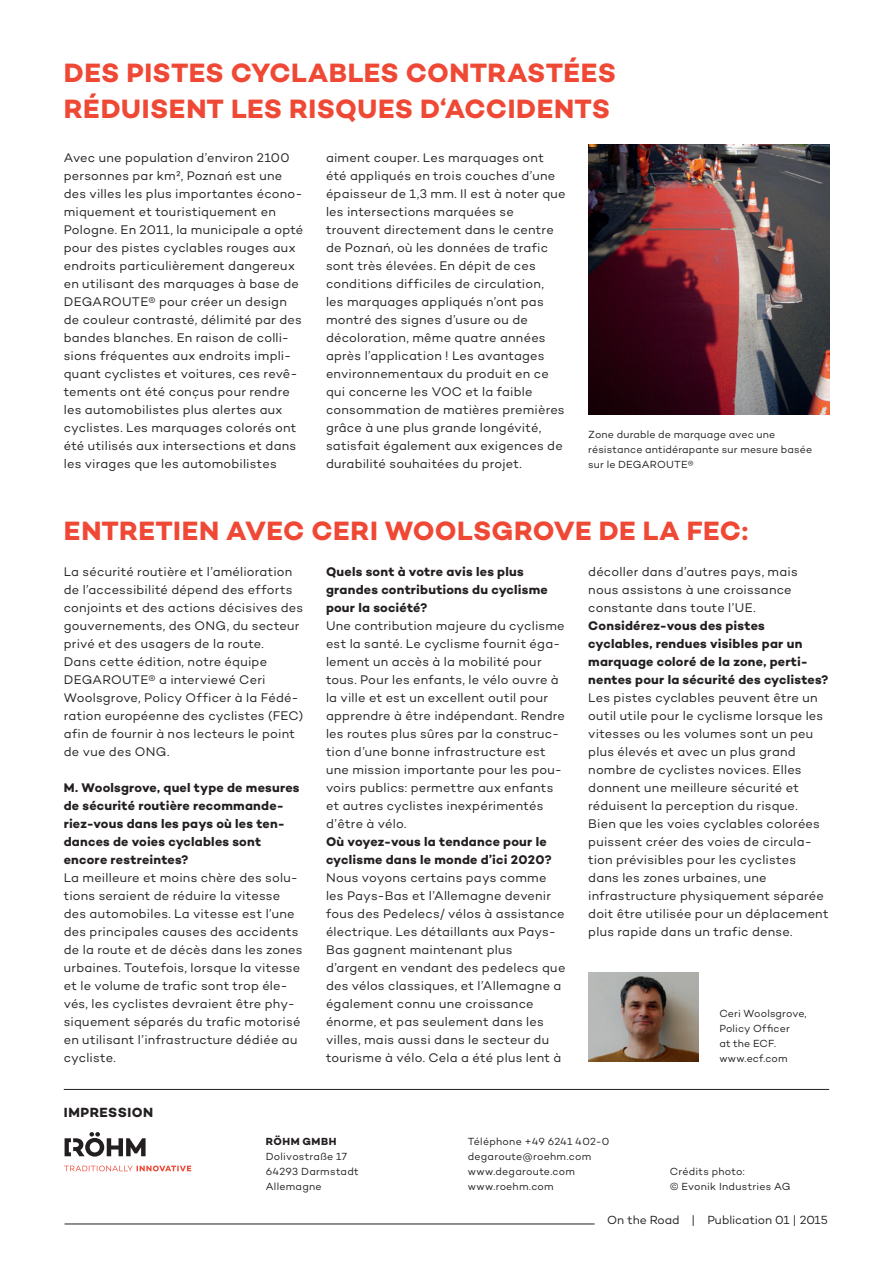
<style>
.page{position:relative;width:893px;height:1263px;background:#fff}
.page>*{position:absolute;margin:0;border:0;box-sizing:border-box;transform-origin:0 0}
.t1{font:700 27px/36px "Campton";letter-spacing:.015em;color:#ef4835}
.t2{font:700 13.5px "Campton";letter-spacing:.035em;color:#231f20}
.t3{font:12.75px/18px "Campton";letter-spacing:.015em;color:#231f20}
.t4{font:700 12.75px/18px "Campton";letter-spacing:.015em;color:#231f20}
.t5{font:12px "Campton";color:#231f20}
.t6{font:10.5px/15px "Campton";letter-spacing:.02em;color:#231f20}
.t7{font:700 10.5px "Campton";letter-spacing:.055em;color:#231f20}
</style>
<div class="page">
<hr style="left:64px;top:1089px;width:765px;height:1px;background:#231f20">
<svg style="left:65px;top:1132px;width:81px;height:24px"></svg>
<svg style="left:64px;top:1165px;width:127px;height:6px"></svg>
<hr style="left:65px;top:1223px;width:530px;height:1px;background:#231f20">
<img style="left:588px;top:144px;width:241px;height:270px">
<img style="left:588px;top:972px;width:110px;height:89px">
<h1 class="t1" style="left:64px;top:55px;width:553px">DES PISTES CYCLABLES CONTRASTÉES<br>RÉDUISENT LES RISQUES D‘ACCIDENTS</h1>
<p class="t3" style="left:64px;top:148px;width:241px">Avec une population d’environ 2100 personnes par km², Poznań est une des villes les plus importantes écono&shy;miquement et touristiquement en Pologne. En 2011, la municipale a opté pour des pistes cyclables rouges aux endroits particulièrement dangereux en utilisant des marquages à base de DEGAROUTE® pour créer un design de couleur contrasté, délimité par des bandes blanches. En raison de colli&shy;sions fréquentes aux endroits impli&shy;quant cyclistes et voitures, ces revê&shy;tements ont été conçus pour rendre les automobilistes plus alertes aux cyclistes. Les marquages colorés ont été utilisés aux intersections et dans les virages que les automobilistes</p>
<p class="t3" style="left:326px;top:148px;width:241px">aiment couper. Les marquages ont été appliqués en trois couches d’une épaisseur de 1,3 mm. Il est à noter que les intersections marquées se trouvent directement dans le centre de Poznań, où les données de trafic sont très élevées. En dépit de ces conditions difficiles de circulation,<br>les marquages appliqués n’ont pas montré des signes d’usure ou de décoloration, même quatre années après l’application ! Les avantages environnementaux du produit en ce qui concerne les VOC et la faible consommation de matières premières grâce à une plus grande longévité, satisfait également aux exigences de durabilité souhaitées du projet.</p>
<p class="t6" style="left:588px;top:427px;width:226px">Zone durable de marquage avec une résistance antidérapante sur mesure basée sur le DEGAROUTE®</p>
<h1 class="t1" style="left:64px;top:513px;width:686px">ENTRETIEN AVEC CERI WOOLSGROVE DE LA FEC:</h1>
<p class="t3" style="left:64px;top:562px;width:241px">La sécurité routière et l’amélioration de l’accessibilité dépend des efforts conjoints et des actions décisives des gouvernements, des ONG, du secteur privé et des usagers de la route.<br>Dans cette édition, notre équipe DEGAROUTE® a interviewé Ceri Woolsgrove, Policy Officer à la Fédé&shy;ration européenne des cyclistes (FEC) afin de fournir à nos lecteurs le point de vue des ONG.</p>
<p class="t4" style="left:64px;top:778px;width:237px">M. Woolsgrove, quel type de mesures de sécurité routière recommande&shy;riez-vous dans les pays où les ten&shy;dances de voies cyclables sont encore restreintes?</p>
<p class="t3" style="left:64px;top:868px;width:240px">La meilleure et moins chère des solu&shy;tions seraient de réduire la vitesse des automobiles. La vitesse est l’une des principales causes des accidents de la route et de décès dans les zones urbaines. Toutefois, lorsque la vitesse et le volume de trafic sont trop éle&shy;vés, les cyclistes devraient être phy&shy;siquement séparés du trafic motorisé en utilisant l’infrastructure dédiée au cycliste.</p>
<p class="t2" style="left:64px;top:1104px;width:91px">IMPRESSION</p>
<p class="t4" style="left:326px;top:563px;width:223px">Quels sont à votre avis les plus grandes contributions du cyclisme pour la société?</p>
<p class="t3" style="left:326px;top:616px;width:241px">Une contribution majeure du cyclisme est la santé. Le cyclisme fournit éga&shy;lement un accès à la mobilité pour tous. Pour les enfants, le vélo ouvre à la ville et est un excellent outil pour apprendre à être indépendant. Rendre les routes plus sûres par la construc&shy;tion d’une bonne infrastructure est une mission importante pour les pou&shy;voirs publics: permettre aux enfants et autres cyclistes inexpérimentés d’être à vélo.</p>
<p class="t4" style="left:326px;top:833px;width:227px">Où voyez-vous la tendance pour le cyclisme dans le monde d’ici 2020?</p>
<p class="t3" style="left:326px;top:869px;width:241px">Nous voyons certains pays comme les Pays-Bas et l’Allemagne devenir fous des Pedelecs/ vélos à assistance électrique. Les détaillants aux Pays-Bas gagnent maintenant plus d’argent en vendant des pedelecs que des vélos classiques, et l’Allemagne a également connu une croissance énorme, et pas seulement dans les villes, mais aussi dans le secteur du tourisme à vélo. Cela a été plus lent à</p>
<p class="t3" style="left:588px;top:563px;width:211px">décoller dans d’autres pays, mais nous assistons à une croissance constante dans toute l’UE.</p>
<p class="t4" style="left:588px;top:617px;width:242px">Considérez-vous des pistes cyclables, rendues visibles par un marquage coloré de la zone, perti&shy;nentes pour la sécurité des cyclistes?</p>
<p class="t3" style="left:588px;top:689px;width:242px">Les pistes cyclables peuvent être un outil utile pour le cyclisme lorsque les vitesses ou les volumes sont un peu plus élevés et avec un plus grand nombre de cyclistes novices. Elles donnent une meilleure sécurité et réduisent la perception du risque.<br>Bien que les voies cyclables colorées puissent créer des voies de circula&shy;tion prévisibles pour les cyclistes dans les zones urbaines, une infrastructure physiquement séparée doit être utilisée pour un déplacement plus rapide dans un trafic dense.</p>
<p class="t6" style="left:719px;top:1006px;width:89px">Ceri Woolsgrove,<br>Policy Officer<br>at the ECF. www.ecf.com</p>
<p class="t7" style="left:266px;top:1135px;width:72px">RÖHM GMBH</p>
<p class="t6" style="left:266px;top:1149px;width:95px">Dolivostraße 17<br>64293 Darmstadt<br>Allemagne</p>
<p class="t6" style="left:468px;top:1134px;width:143px">Téléphone +49 6241 402-0 degaroute@roehm.com www.degaroute.com www.roehm.com</p>
<p class="t6" style="left:670px;top:1164px;width:122px">Crédits photo:<br>© Evonik Industries AG</p>
<p class="t5" style="left:607px;top:1213px;width:222px">On the Road | Publication 01 | 2015</p>
</div>
